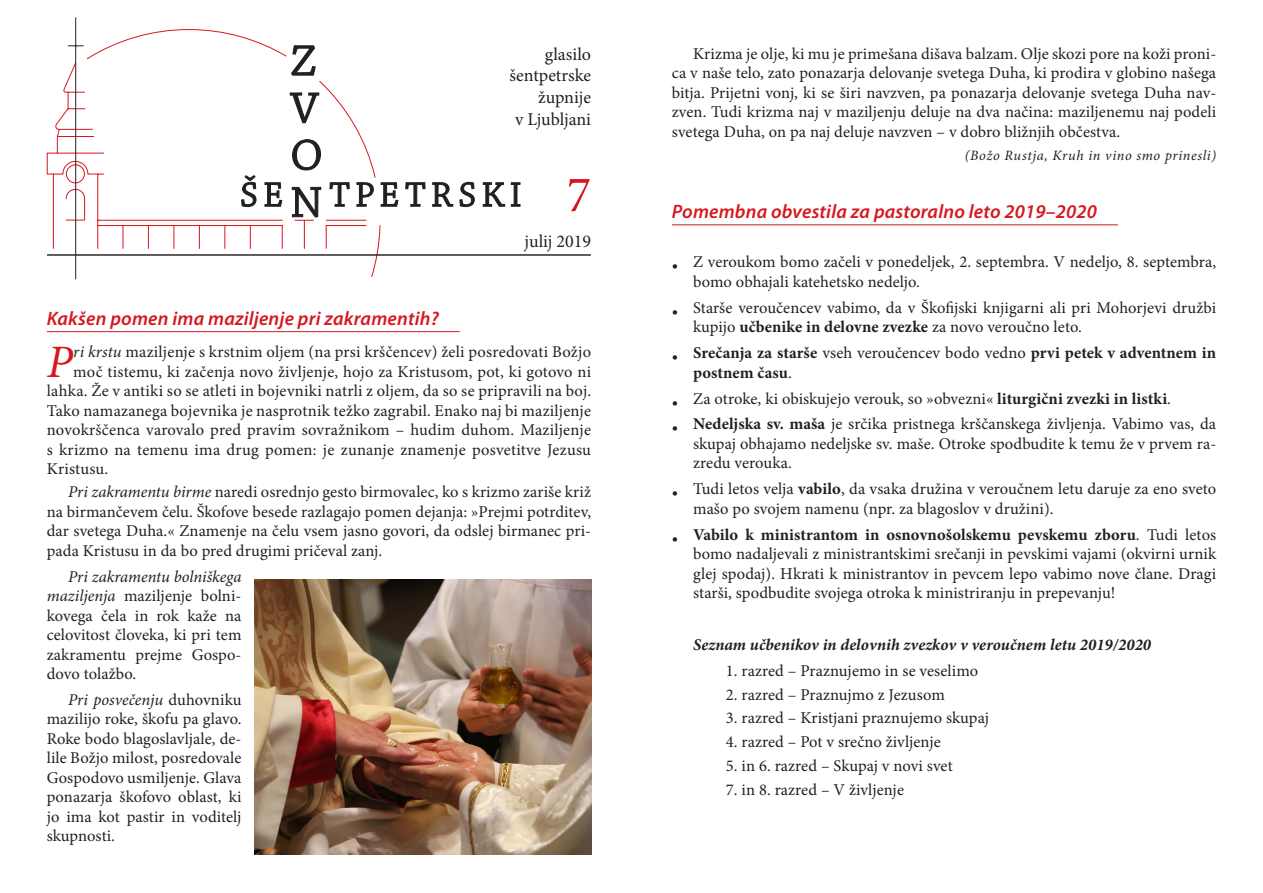
<style>
.page{position:relative;width:1263px;height:893px;background:#fff}
.page>*{position:absolute;margin:0;border:0;box-sizing:border-box;transform-origin:0 0}
.t1{font:51px "Minion Pro";color:#d7171f}
._02___besedilo_prvo{font:italic 46.5px "Minion Pro";color:#d7171f}
._01___Naslov{font:italic 600 19.5px "Myriad Pro";letter-spacing:.01em;color:#d7171f}
.t2{font:18px "Minion Pro";color:#231f20}
._03___Besedilo{font:16.5px/19.5px "Minion Pro";letter-spacing:.005em;color:#231f20;text-align:justify}
._07_Besedilo_nastej{font:16.5px/19.5px "Minion Pro";letter-spacing:.005em;color:#231f20}
._02___besedilo_prvo-2{font:16.5px "Minion Pro";letter-spacing:.015em;color:#231f20}
._07_Besedilo_nastej-2{font:700 16.5px/19.5px "Minion Pro";letter-spacing:.005em;color:#231f20}
._03___Besedilo-2{font:italic 700 16.5px "Minion Pro";letter-spacing:.005em;color:#231f20}
._04___Avtor{font:italic 14.25px "Minion Pro";letter-spacing:.04em;color:#231f20}
.s1{font-style:italic}
.s2{font-weight:700}
.s3{font-weight:400}
</style>
<div class="page">
<svg style="left:47px;top:29px;width:334px;height:248px"></svg>
<hr style="left:75px;top:18px;width:1px;height:261px;background:#231f20">
<svg style="left:68px;top:45px;width:15px;height:1px"></svg>
<hr style="left:47px;top:254px;width:543px;height:2px;background:#231f20">
<svg style="left:241px;top:45px;width:279px;height:172px"></svg>
<hr style="left:47px;top:331px;width:413px;height:1px;background:#d7171f">
<img style="left:254px;top:580px;width:337px;height:275px">
<hr style="left:672px;top:225px;width:446px;height:1px;background:#d7171f">
<p class="t2" style="left:545px;top:42px;width:48px">glasilo</p>
<p class="t2" style="left:509px;top:64px;width:83px">šentpetrske</p>
<p class="t2" style="left:538px;top:85px;width:54px">župnije</p>
<p class="t2" style="left:515px;top:107px;width:78px">v Ljubljani</p>
<p class="t1" style="left:567px;top:160px;width:26px">7</p>
<p class="t2" style="left:525px;top:229px;width:68px">julij 2019</p>
<p class="_01___Naslov" style="left:47px;top:308px;width:393px">Kakšen pomen ima maziljenje pri zakramentih?</p>
<p class="_02___besedilo_prvo" style="left:47px;top:330px;width:27px">P</p>
<p class="_02___besedilo_prvo-2" style="left:73px;top:341px;width:519px"><span class="s1">ri krstu</span> maziljenje s krstnim oljem (na prsi krščencev) želi posredovati Božjo</p>
<p class="_02___besedilo_prvo-2" style="left:73px;top:360px;width:519px">moč tistemu, ki začenja novo življenje, hojo za Kristusom, pot, ki gotovo ni</p>
<p class="_02___besedilo_prvo-2" style="left:47px;top:380px;width:546px">lahka. Že v antiki so se atleti in bojevniki natrli z oljem, da so se pripravili na boj.</p>
<p class="_02___besedilo_prvo-2" style="left:47px;top:399px;width:546px">Tako namazanega bojevnika je nasprotnik težko zagrabil. Enako naj bi maziljenje</p>
<p class="_02___besedilo_prvo-2" style="left:47px;top:419px;width:546px">novokrščenca varovalo pred pravim sovražnikom – hudim duhom. Maziljenje</p>
<p class="_02___besedilo_prvo-2" style="left:47px;top:438px;width:546px">s krizmo na temenu ima drug pomen: je zunanje znamenje posvetitve Jezusu</p>
<p class="_02___besedilo_prvo-2" style="left:47px;top:458px;width:63px">Kristusu.</p>
<p class="_03___Besedilo" style="left:47px;top:482px;width:546px;text-indent:21px"><span class="s1">Pri zakramentu birme</span> naredi osrednjo gesto birmovalec, ko s krizmo zariše križ na birmančevem čelu. Škofove besede razlagajo pomen dejanja: »Prejmi potrditev, dar svetega Duha.« Znamenje na čelu vsem jasno govori, da odslej birmanec pri&shy;pada Kristusu in da bo pred drugimi pričeval zanj.</p>
<p class="_03___Besedilo" style="left:47px;top:567px;width:196px;text-indent:21px"><span class="s1">Pri zakramentu bolniškega maziljenja</span> maziljenje bolni&shy;kovega čela in rok kaže na celovitost človeka, ki pri tem zakramentu prejme Gospo&shy;dovo tolažbo.</p>
<p class="_03___Besedilo" style="left:47px;top:690px;width:196px;text-indent:21px"><span class="s1">Pri posvečenju</span> duhovniku mazilijo roke, škofu pa glavo.<br>Roke bodo blagoslavljale, de&shy;lile Božjo milost, posredovale Gospodovo usmiljenje. Glava ponazarja škofovo oblast, ki jo ima kot pastir in voditelj skupnosti.</p>
<p class="_03___Besedilo" style="left:672px;top:44px;width:546px;text-indent:21px">Krizma je olje, ki mu je primešana dišava balzam. Olje skozi pore na koži proni&shy;ca v naše telo, zato ponazarja delovanje svetega Duha, ki prodira v globino našega bitja. Prijetni vonj, ki se širi navzven, pa ponazarja delovanje svetega Duha nav&shy;zven. Tudi krizma naj v maziljenju deluje na dva načina: maziljenemu naj podeli svetega Duha, on pa naj deluje navzven – v dobro bližnjih občestva.</p>
<p class="_04___Avtor" style="left:965px;top:145px;width:253px">(Božo Rustja, Kruh in vino smo prinesli)</p>
<p class="_01___Naslov" style="left:672px;top:201px;width:426px">Pomembna obvestila za pastoralno leto 2019–2020</p>
<p class="_07_Besedilo_nastej" style="left:693px;top:252px;width:524px;text-indent:-21px">• Z veroukom bomo začeli v ponedeljek, 2. septembra. V nedeljo, 8. septembra, bomo obhajali katehetsko nedeljo.</p>
<p class="_07_Besedilo_nastej" style="left:693px;top:298px;width:524px;text-indent:-21px">• Starše veroučencev vabimo, da v Škofijski knjigarni ali pri Mohorjevi družbi kupijo <span class="s2">učbenike in delovne zvezke</span> za novo veroučno leto.</p>
<p class="_07_Besedilo_nastej-2" style="left:693px;top:343px;width:525px;text-indent:-21px"><span class="s3">•</span> Srečanja za starše <span class="s3">vseh veroučencev bodo vedno</span> prvi petek v adventnem in postnem času<span class="s3">.</span></p>
<p class="_07_Besedilo_nastej" style="left:672px;top:389px;width:501px">• Za otroke, ki obiskujejo verouk, so »obvezni« <span class="s2">liturgični zvezki in listki</span>.</p>
<p class="_07_Besedilo_nastej" style="left:693px;top:414px;width:524px;text-align:justify;text-indent:-21px">• <span class="s2">Nedeljska sv. maša</span> je srčika pristnega krščanskega življenja. Vabimo vas, da skupaj obhajamo nedeljske sv. maše. Otroke spodbudite k temu že v prvem ra&shy;zredu verouka.</p>
<p class="_07_Besedilo_nastej" style="left:693px;top:479px;width:525px;text-indent:-21px">• Tudi letos velja <span class="s2">vabilo</span>, da vsaka družina v veroučnem letu daruje za eno sveto mašo po svojem namenu (npr. za blagoslov v družini).</p>
<p class="_07_Besedilo_nastej" style="left:693px;top:525px;width:525px;text-align:justify;text-indent:-21px">• <span class="s2">Vabilo k ministrantom in osnovnošolskemu pevskemu zboru</span>. Tudi letos bomo nadaljevali z ministrantskimi srečanji in pevskimi vajami (okvirni urnik glej spodaj). Hkrati k ministrantov in pevcem lepo vabimo nove člane. Dragi starši, spodbudite svojega otroka k ministriranju in prepevanju!</p>
<p class="_03___Besedilo-2" style="left:693px;top:633px;width:459px">Seznam učbenikov in delovnih zvezkov v veroučnem letu 2019/2020</p>
<p class="_03___Besedilo" style="left:726px;top:661px;width:254px">1. razred – Praznujemo in se veselimo</p>
<p class="_03___Besedilo" style="left:726px;top:685px;width:220px">2. razred – Praznujmo z Jezusom</p>
<p class="_03___Besedilo" style="left:726px;top:708px;width:264px">3. razred – Kristjani praznujemo skupaj</p>
<p class="_03___Besedilo" style="left:726px;top:732px;width:216px">4. razred – Pot v srečno življenje</p>
<p class="_03___Besedilo" style="left:726px;top:756px;width:228px">5. in 6. razred – Skupaj v novi svet</p>
<p class="_03___Besedilo" style="left:726px;top:780px;width:180px">7. in 8. razred – V življenje</p>
</div>
